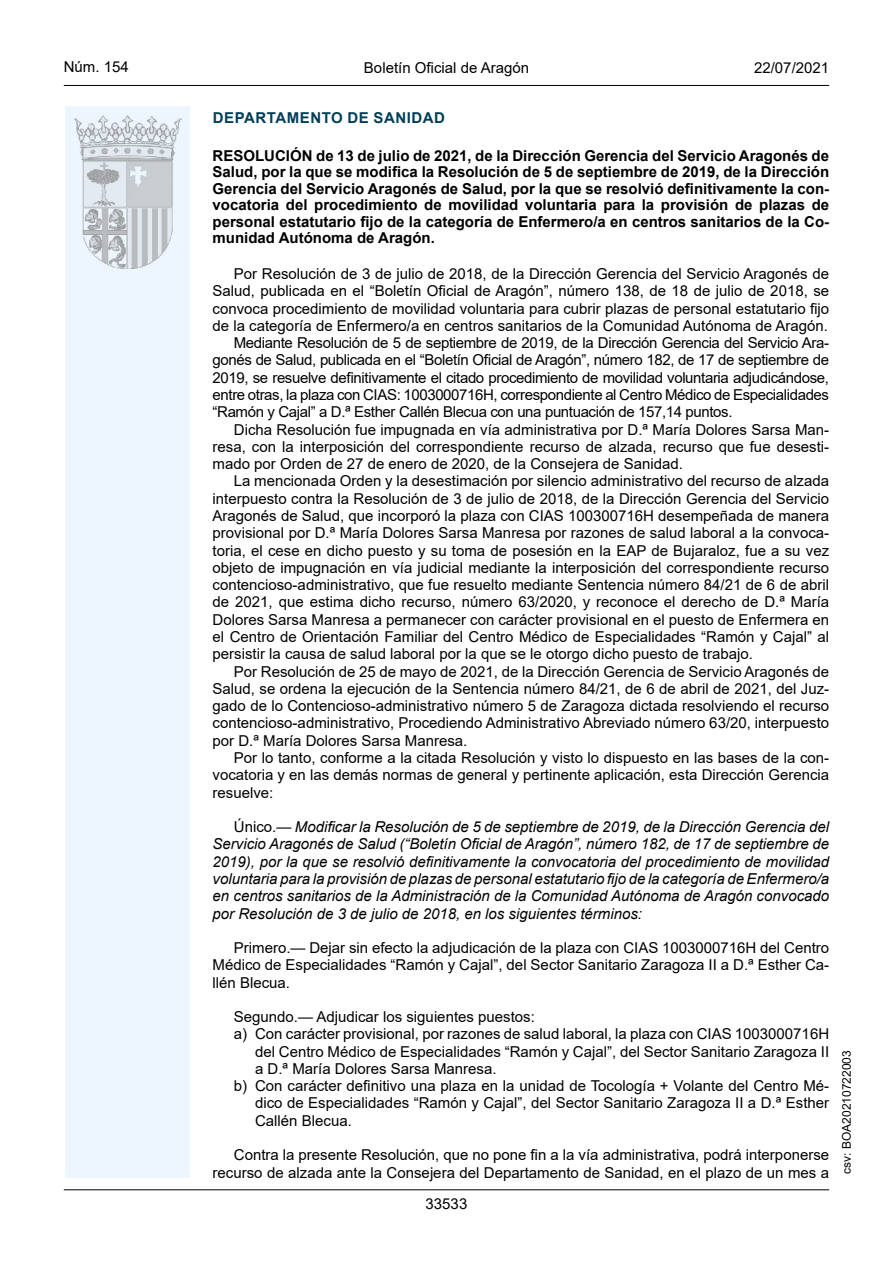
<style>
.page{position:relative;width:893px;height:1263px;background:#fff}
.page>*{position:absolute;margin:0;border:0;box-sizing:border-box;transform-origin:0 0}
.inicio_de_parrafo{font:15px/17.2px "Arial";color:#000;text-align:justify}
.inicio_de_parrafo-2{font:italic 15px/17.2px "Arial";color:#000;text-align:justify}
.Titulo_text{font:700 15px/16.5px "Arial";color:#000;text-align:justify}
.Sangrado_01{font:15px/17.2px "Arial";color:#000;text-align:justify}
.estilo_head-c{font:15px "Arial";color:#000}
.emisor_text{font:15px "Arial Bold MT2";letter-spacing:.035em;color:#003f58}
.estilo_head-d{font:15px "Arial MT2";color:#000}
.estilo_head-i{font:15px "Arial MT2";color:#000}
.numero_pagina{font:15px "Arial MT2";color:#000}
.estilo_head-i-2{font:12px "Arial MT2";color:#000}
.s1{font-family:"Arial Bold MT2";font-weight:400}
.s2{font-style:normal}
</style>
<div class="page">
<div style="left:65px;top:106px;width:125px;height:1072px;background:#edf6fe"></div>
<img style="left:75px;top:115px;width:106px;height:153px">
<hr style="left:64px;top:85px;width:765px;height:1px;background:#000">
<hr style="left:64px;top:1189px;width:765px;height:1px;background:#000">
<p class="estilo_head-i" style="left:64px;top:57px;width:67px">Núm. 154</p>
<p class="estilo_head-c" style="left:364px;top:57px;width:167px">Boletín Oficial de Aragón</p>
<p class="estilo_head-d" style="left:754px;top:57px;width:77px">22/07/2021</p>
<h5 class="emisor_text" style="left:213px;top:107px;width:234px">DEPARTAMENTO DE SANIDAD</h5>
<p class="Titulo_text" style="left:213px;top:147px;width:618px"><span class="s1">RESOLUCIÓN de 13 de julio de 2021, de la Dirección Gerencia del Servicio Aragonés de </span>Salud, por la que se modifica la Resolución de 5 de septiembre de 2019, de la Dirección Gerencia del Servicio Aragonés de Salud, por la que se resolvió definitivamente la con&shy;vocatoria del procedimiento de movilidad voluntaria para la provisión de plazas de personal estatutario fijo de la categoría de Enfermero/a en centros sanitarios de la Co&shy;munidad Autónoma de Aragón.</p>
<p class="inicio_de_parrafo" style="left:213px;top:265px;width:618px;text-indent:21px">Por Resolución de 3 de julio de 2018, de la Dirección Gerencia del Servicio Aragonés de Salud, publicada en el “Boletín Oficial de Aragón”, número 138, de 18 de julio de 2018, se convoca procedimiento de movilidad voluntaria para cubrir plazas de personal estatutario fijo de la categoría de Enfermero/a en centros sanitarios de la Comunidad Autónoma de Aragón.</p>
<p class="inicio_de_parrafo" style="left:213px;top:334px;width:618px;text-indent:21px">Mediante Resolución de 5 de septiembre de 2019, de la Dirección Gerencia del Servicio Ara&shy;gonés de Salud, publicada en el “Boletín Oficial de Aragón”, número 182, de 17 de septiembre de 2019, se resuelve definitivamente el citado procedimiento de movilidad voluntaria adjudicándose, entre otras, la plaza con CIAS: 1003000716H, correspondiente al Centro Médico de Especialidades “Ramón y Cajal” a D.ª Esther Callén Blecua con una puntuación de 157,14 puntos.</p>
<p class="inicio_de_parrafo" style="left:213px;top:421px;width:618px;text-indent:21px">Dicha Resolución fue impugnada en vía administrativa por D.ª María Dolores Sarsa Man&shy;resa, con la interposición del correspondiente recurso de alzada, recurso que fue desesti&shy;mado por Orden de 27 de enero de 2020, de la Consejera de Sanidad.</p>
<p class="inicio_de_parrafo" style="left:213px;top:472px;width:618px;text-indent:21px">La mencionada Orden y la desestimación por silencio administrativo del recurso de alzada interpuesto contra la Resolución de 3 de julio de 2018, de la Dirección Gerencia del Servicio Aragonés de Salud, que incorporó la plaza con CIAS 100300716H desempeñada de manera provisional por D.ª María Dolores Sarsa Manresa por razones de salud laboral a la convoca&shy;toria, el cese en dicho puesto y su toma de posesión en la EAP de Bujaraloz, fue a su vez objeto de impugnación en vía judicial mediante la interposición del correspondiente recurso contencioso-administrativo, que fue resuelto mediante Sentencia número 84/21 de 6 de abril de 2021, que estima dicho recurso, número 63/2020, y reconoce el derecho de D.ª María Dolores Sarsa Manresa a permanecer con carácter provisional en el puesto de Enfermera en el Centro de Orientación Familiar del Centro Médico de Especialidades “Ramón y Cajal” al persistir la causa de salud laboral por la que se le otorgo dicho puesto de trabajo.</p>
<p class="inicio_de_parrafo" style="left:213px;top:662px;width:618px;text-indent:21px">Por Resolución de 25 de mayo de 2021, de la Dirección Gerencia de Servicio Aragonés de Salud, se ordena la ejecución de la Sentencia número 84/21, de 6 de abril de 2021, del Juz&shy;gado de lo Contencioso-administrativo número 5 de Zaragoza dictada resolviendo el recurso contencioso-administrativo, Procediendo Administrativo Abreviado número 63/20, interpuesto por D.ª María Dolores Sarsa Manresa.</p>
<p class="inicio_de_parrafo" style="left:213px;top:749px;width:618px;text-indent:21px">Por lo tanto, conforme a la citada Resolución y visto lo dispuesto en las bases de la con&shy;vocatoria y en las demás normas de general y pertinente aplicación, esta Dirección Gerencia resuelve:</p>
<p class="inicio_de_parrafo-2" style="left:213px;top:818px;width:618px;text-indent:21px"><span class="s2">Único.—</span> Modificar la Resolución de 5 de septiembre de 2019, de la Dirección Gerencia del Servicio Aragonés de Salud (“Boletín Oficial de Aragón”, número 182, de 17 de septiembre de 2019), por la que se resolvió definitivamente la convocatoria del procedimiento de movilidad voluntaria para la provisión de plazas de personal estatutario fijo de la categoría de Enfermero/a en centros sanitarios de la Administración de la Comunidad Autónoma de Aragón convocado por Resolución de 3 de julio de 2018, en los siguientes términos:</p>
<p class="inicio_de_parrafo" style="left:213px;top:939px;width:618px;text-indent:21px">Primero.— Dejar sin efecto la adjudicación de la plaza con CIAS 1003000716H del Centro Médico de Especialidades “Ramón y Cajal”, del Sector Sanitario Zaragoza II a D.ª Esther Ca&shy;llén Blecua.</p>
<p class="inicio_de_parrafo" style="left:234px;top:1008px;width:302px">Segundo.— Adjudicar los siguientes puestos:</p>
<p class="Sangrado_01" style="left:255px;top:1025px;width:576px;text-indent:-21px">a) Con carácter provisional, por razones de salud laboral, la plaza con CIAS 1003000716H del Centro Médico de Especialidades “Ramón y Cajal”, del Sector Sanitario Zaragoza II a D.ª María Dolores Sarsa Manresa.</p>
<p class="Sangrado_01" style="left:255px;top:1077px;width:576px;text-indent:-21px">b) Con carácter definitivo una plaza en la unidad de Tocología + Volante del Centro Mé&shy;dico de Especialidades “Ramón y Cajal”, del Sector Sanitario Zaragoza II a D.ª Esther Callén Blecua.</p>
<p class="inicio_de_parrafo" style="left:213px;top:1146px;width:618px;text-align:right">Contra la presente Resolución, que no pone fin a la vía administrativa, podrá interponerse recurso de alzada ante la Consejera del Departamento de Sanidad, en el plazo de un mes a</p>
<p class="numero_pagina" style="left:426px;top:1193px;width:43px">33533</p>
<p class="estilo_head-i-2" style="left:838px;top:1174px;width:125px;rotate:-90deg">csv: BOA20210722003</p>
</div>
